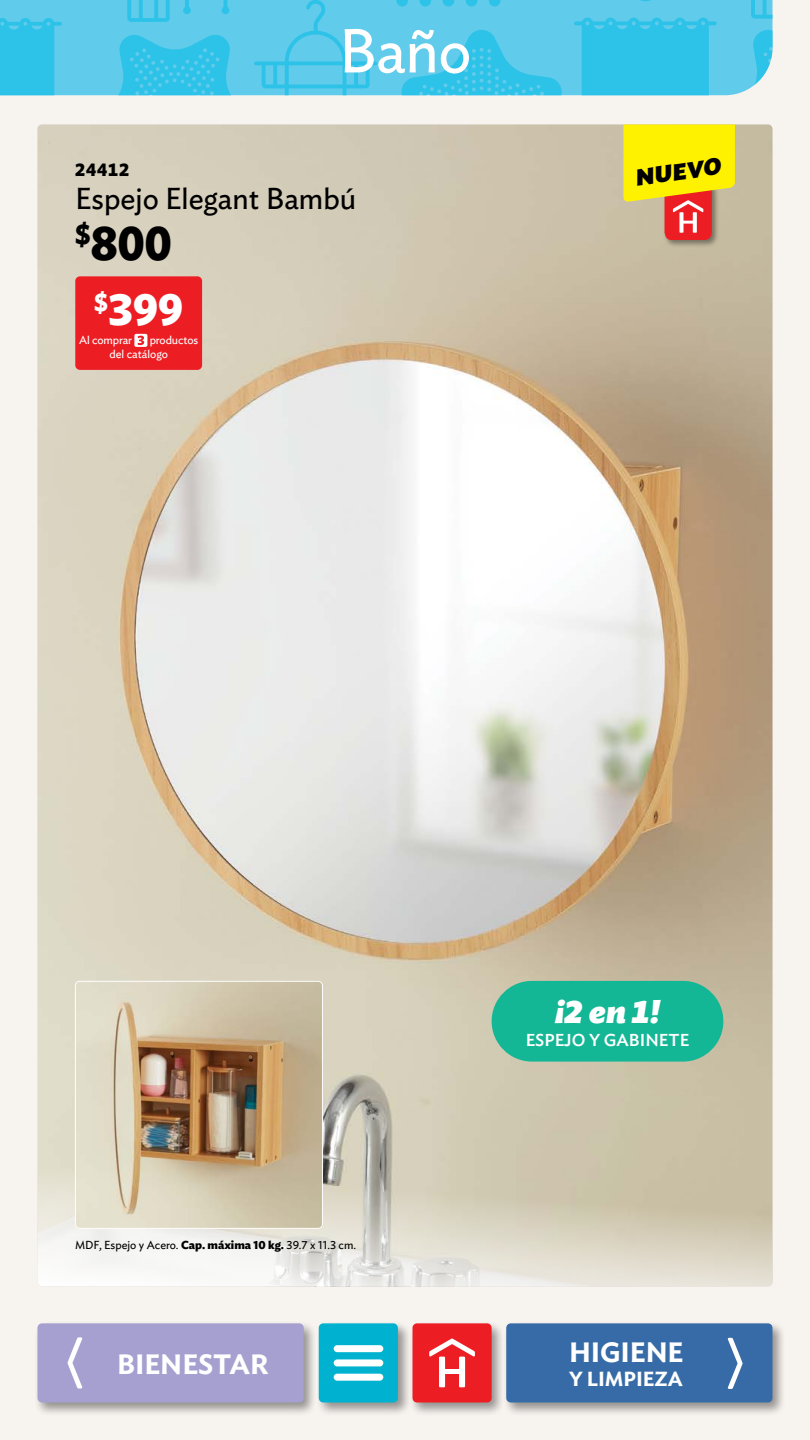
<style>
.page{position:relative;width:810px;height:1440px;background:#f7f3ef}
.page>*{position:absolute;margin:0;border:0;box-sizing:border-box;transform-origin:0 0}
.t1{font:61.5px "Ideal Sans";color:#fff}
.t2{font:700 48px "Ideal Sans";color:#000}
.t3{font:700 44.55px "Ideal Sans";color:#fff}
.t4{font:italic 900 32.1px "Ideal Sans";color:#fff}
.t5{font:30px "Ideal Sans";color:#000}
.t6{font:700 29.85px "Ideal Sans";color:#000}
.t7{font:600 27.75px "Ideal Sans";letter-spacing:-.005em;color:#fff}
.t8{font:600 20.25px "Ideal Sans";color:#fff}
.t9{font:700 18px "Ideal Sans";color:#000}
.t10{font:500 17.1px "Ideal Sans";color:#fff}
.t11{font:11.55px "Ideal Sans";color:#000}
.t12{font:11.55px/14px "Ideal Sans";letter-spacing:-.01em;color:#fff}
.s1{font-weight:700}
</style>
<div class="page">
<img style="left:38px;top:124px;width:734px;height:1162px">
<svg style="left:38px;top:1132px;width:734px;height:154px"></svg>
<img style="left:75px;top:981px;width:248px;height:248px">
<div style="left:75px;top:981px;width:248px;height:248px;border:1px solid #fff;border-radius:4px"></div>
<div style="left:75px;top:276px;width:127px;height:94px;background:#ed1d24;border-radius:5px"></div>
<svg style="left:134px;top:334px;width:13px;height:13px"></svg>
<svg style="left:138px;top:336px;width:6px;height:9px"></svg>
<div style="left:492px;top:981px;width:231px;height:81px;background:#14b795;border-radius:40px"></div>
<div style="left:316px;top:1320px;width:96px;height:96px;background:#000;opacity:.4"></div>
<div style="left:319px;top:1323px;width:79px;height:79px;background:#00b2cf;border-radius:4px"></div>
<div style="left:334px;top:1359px;width:49px;height:7px;background:#fff;border-radius:4px"></div>
<div style="left:334px;top:1345px;width:49px;height:7px;background:#fff;border-radius:4px"></div>
<div style="left:334px;top:1374px;width:49px;height:7px;background:#fff;border-radius:4px"></div>
<div style="left:409px;top:1320px;width:96px;height:96px;background:#000;opacity:.4"></div>
<div style="left:412px;top:1323px;width:80px;height:79px;background:#ed1d24;border-radius:4px"></div>
<div style="left:439px;top:1357px;width:6px;height:30px;background:#fff"></div>
<div style="left:459px;top:1357px;width:6px;height:30px;background:#fff"></div>
<div style="left:442px;top:1369px;width:19px;height:5px;background:#fff"></div>
<svg style="left:429px;top:1338px;width:46px;height:19px"></svg>
<div style="left:0;top:0;width:90px;height:95px;background:#60cbea"></div>
<svg style="left:0;top:0;width:75px;height:5px"></svg>
<svg style="left:90px;top:0;width:682px;height:95px;background:#4fc8e9"></svg>
<svg style="left:0;top:18px;width:62px;height:77px;background:#35c4e9"></svg>
<div style="left:34px;top:1320px;width:283px;height:96px;background:#000;opacity:.4"></div>
<div style="left:38px;top:1323px;width:266px;height:79px;background:#a5a0cf;border-radius:4px"></div>
<svg style="left:67px;top:1337px;width:15px;height:52px"></svg>
<div style="left:503px;top:1320px;width:283px;height:96px;background:#000;opacity:.4"></div>
<div style="left:506px;top:1323px;width:266px;height:79px;background:#366ba7;border-radius:4px"></div>
<svg style="left:728px;top:1338px;width:15px;height:51px"></svg>
<div style="left:663px;top:181px;width:57px;height:67px;background:#000;opacity:.4"></div>
<svg style="left:623px;top:124px;width:112px;height:116px;background:#eec62f"></svg>
<h1 class="t1" style="left:339px;top:4px;width:134px">Baño</h1>
<h3 class="t9" style="left:75px;top:156px;width:55px">24412</h3>
<h3 class="t5" style="left:75px;top:176px;width:283px">Espejo Elegant Bambú</h3>
<h2 class="t2" style="left:75px;top:205px;width:98px"><sup>$</sup>800</h2>
<h3 class="t3" style="left:94px;top:274px;width:90px"><sup>$</sup>399</h3>
<p class="t12" style="left:79px;top:332px;width:55px">Al comprar</p>
<p class="t12" style="left:109px;top:332px;width:91px;text-indent:40px">productos del catálogo</p>
<h3 class="t6" style="left:631px;top:152px;width:88px;rotate:-8deg">nuevo</h3>
<p class="t11" style="left:75px;top:1236px;width:283px">MDF, Espejo y Acero. <span class="s1">Cap. máxima 10 kg.</span> 39.7 x 11.3 cm.</p>
<h3 class="t7" style="left:117px;top:1342px;width:153px">BIENESTAR</h3>
<h3 class="t4" style="left:555px;top:985px;width:107px">¡2 en 1!</h3>
<h3 class="t10" style="left:526px;top:1027px;width:165px">ESPEJO Y GABINETE</h3>
<h3 class="t7" style="left:569px;top:1330px;width:116px">HIGIENE</h3>
<h3 class="t8" style="left:569px;top:1363px;width:115px">Y LIMPIEZA</h3>
</div>
